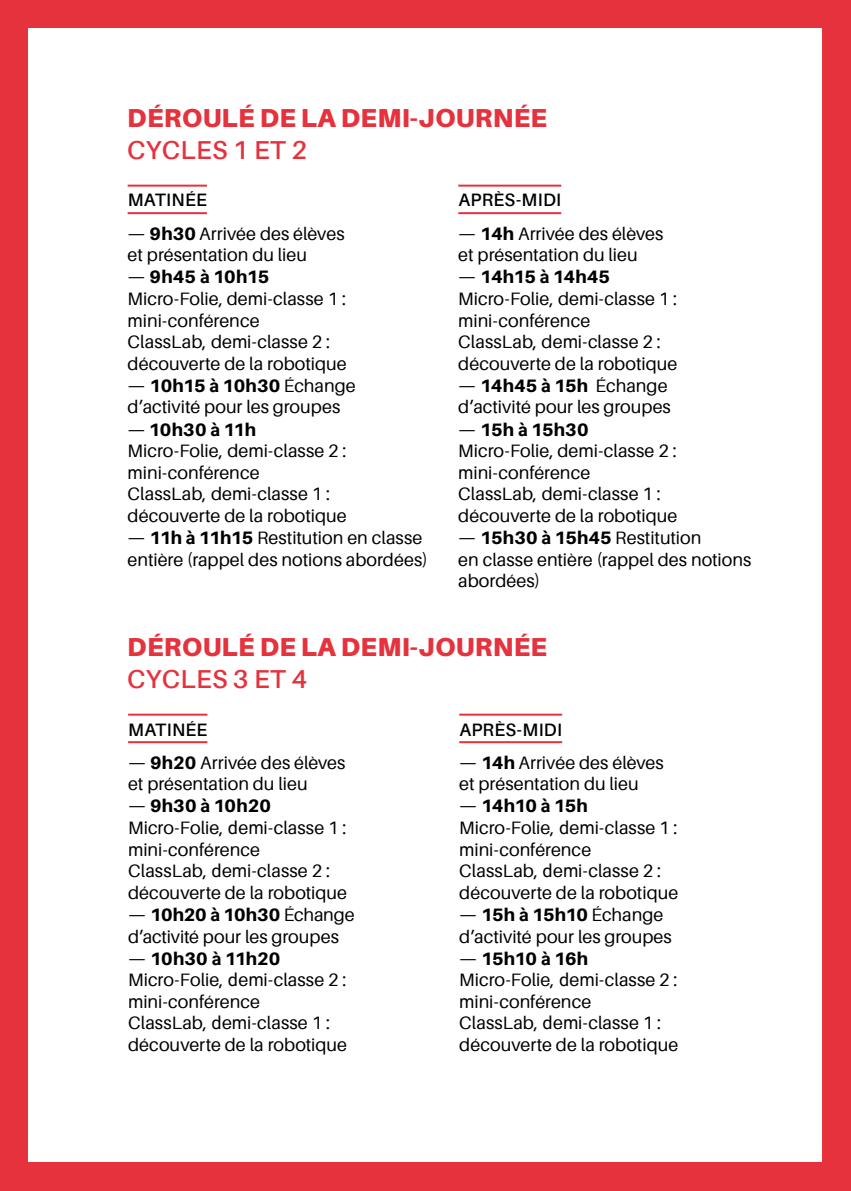
<style>
.page{position:relative;width:851px;height:1191px;background:#fff}
.page>*{position:absolute;margin:0;border:0;box-sizing:border-box;transform-origin:0 0}
.t1{font:900 26px "Aileron";letter-spacing:.01em;color:#e5323d}
.t2{font:600 26px "Aileron";letter-spacing:.01em;color:#e5323d}
.t3{font:18px/21.6px "Aileron";color:#000}
.t4{font:600 18px "Aileron";letter-spacing:.015em;color:#000}
.s1{font-weight:800}
.s2{font-family:"Roboto";font-weight:700}
.s3{font-family:"Roboto"}
</style>
<div class="page">
<div style="left:822px;top:0;width:28px;height:1191px;background:#e5323d"></div>
<div style="left:0;top:0;width:28px;height:1191px;background:#e5323d"></div>
<div style="left:0;top:0;width:850px;height:28px;background:#e5323d"></div>
<div style="left:0;top:1162px;width:850px;height:29px;background:#e5323d"></div>
<hr style="left:128px;top:713px;width:79px;height:2px;background:#e5323d">
<hr style="left:128px;top:741px;width:79px;height:2px;background:#e5323d">
<hr style="left:459px;top:713px;width:103px;height:2px;background:#e5323d">
<hr style="left:459px;top:741px;width:103px;height:2px;background:#e5323d">
<hr style="left:128px;top:185px;width:79px;height:2px;background:#e5323d">
<hr style="left:128px;top:212px;width:79px;height:2px;background:#e5323d">
<hr style="left:458px;top:185px;width:103px;height:2px;background:#e5323d">
<hr style="left:458px;top:212px;width:103px;height:2px;background:#e5323d">
<h1 class="t1" style="left:127px;top:103px;width:421px">DÉROULÉ DE LA DEMI-JOURNÉE</h1>
<h1 class="t2" style="left:127px;top:135px;width:181px">CYCLES 1 ET 2</h1>
<p class="t4" style="left:128px;top:190px;width:81px">MATINÉE</p>
<p class="t3" style="left:128px;top:223px;width:218px">— <span class="s1">9h30</span> Arrivée des élèves et présentation du lieu</p>
<p class="t3" style="left:128px;top:266px;width:220px">— <span class="s1">9h45</span> <span class="s2">à</span> <span class="s1">10h15<br></span>Micro-Folie, demi-classe 1 : mini-conférence<br>ClassLab, demi-classe 2 : découverte de la robotique</p>
<p class="t3" style="left:128px;top:375px;width:229px">— <span class="s1">10h15</span> <span class="s2">à</span> <span class="s1">10h30</span> Échange d’activité pour les groupes</p>
<p class="t3" style="left:128px;top:418px;width:220px">— <span class="s1">10h30</span> <span class="s2">à</span> <span class="s1">11h<br></span>Micro-Folie, demi-classe 2 : mini-conférence<br>ClassLab, demi-classe 1 : découverte de la robotique</p>
<p class="t3" style="left:128px;top:527px;width:301px">— <span class="s1">11h</span> <span class="s2">à</span> <span class="s1">11h15</span> Restitution en classe entière (rappel des notions abordées)</p>
<p class="t4" style="left:458px;top:190px;width:104px">APRÈS-MIDI</p>
<p class="t3" style="left:458px;top:223px;width:206px">— <span class="s1">14h</span> Arrivée des élèves et présentation du lieu</p>
<p class="t3" style="left:458px;top:266px;width:220px">— <span class="s1">14h15</span> <span class="s2">à</span> <span class="s1">14h45<br></span>Micro-Folie, demi-classe 1 : mini-conférence<br>ClassLab, demi-classe 2 : découverte de la robotique</p>
<p class="t3" style="left:458px;top:375px;width:214px">— <span class="s1">14h45</span> <span class="s2">à</span> <span class="s1">15h</span> Échange d’activité pour les groupes</p>
<p class="t3" style="left:458px;top:418px;width:220px">— <span class="s1">15h</span> <span class="s2">à</span> <span class="s1">15h30<br></span>Micro-Folie, demi-classe 2 : mini-conférence<br>ClassLab, demi-classe 1 : découverte de la robotique</p>
<p class="t3" style="left:458px;top:527px;width:295px">— <span class="s1">15h30</span> <span class="s2">à</span> <span class="s1">15h45</span> Restitution<br>en classe entière (rappel des notions abordées)</p>
<h1 class="t1" style="left:127px;top:632px;width:421px">DÉROULÉ DE LA DEMI-JOURNÉE</h1>
<h1 class="t2" style="left:127px;top:664px;width:181px">CYCLES 3 ET 4</h1>
<p class="t4" style="left:128px;top:719px;width:81px">MATINÉE</p>
<p class="t3" style="left:128px;top:752px;width:219px">— <span class="s1">9h20</span> Arrivée des élèves et présentation du lieu</p>
<p class="t3" style="left:128px;top:795px;width:220px">— <span class="s1">9h30</span> <span class="s2">à</span> <span class="s1">10h20<br></span>Micro-Folie, <span class="s3">d</span>emi-classe 1 : mini-conférence<br>ClassLab, <span class="s3">d</span>emi-classe 2 : découverte de la robotique</p>
<p class="t3" style="left:128px;top:904px;width:228px">— <span class="s1">10h20</span> <span class="s2">à</span> <span class="s1">10h30</span> Échange d’activité pour les groupes</p>
<p class="t3" style="left:128px;top:947px;width:220px">— <span class="s1">10h30</span> <span class="s2">à</span> <span class="s1">11h20<br></span>Micro-Folie, <span class="s3">d</span>emi-classe 2 : mini-conférence<br>ClassLab, <span class="s3">d</span>emi-classe 1 : découverte de la robotique</p>
<p class="t4" style="left:459px;top:719px;width:104px">APRÈS-MIDI</p>
<p class="t3" style="left:459px;top:752px;width:206px">— <span class="s1">14h</span> Arrivée des élèves et présentation du lieu</p>
<p class="t3" style="left:459px;top:795px;width:220px">— <span class="s1">14h10</span> <span class="s2">à</span> <span class="s1">15h<br></span>Micro-Folie, <span class="s3">d</span>emi-classe 1 : mini-conférence<br>ClassLab, <span class="s3">d</span>emi-classe 2 : découverte de la robotique</p>
<p class="t3" style="left:459px;top:904px;width:214px">— <span class="s1">15h</span> <span class="s2">à</span> <span class="s1">15h10</span> Échange d’activité pour les groupes</p>
<p class="t3" style="left:459px;top:947px;width:220px">— <span class="s1">15h10</span> <span class="s2">à</span> <span class="s1">16h<br></span>Micro-Folie, <span class="s3">d</span>emi-classe 2 : mini-conférence<br>ClassLab, <span class="s3">d</span>emi-classe 1 : découverte de la robotique</p>
</div>
